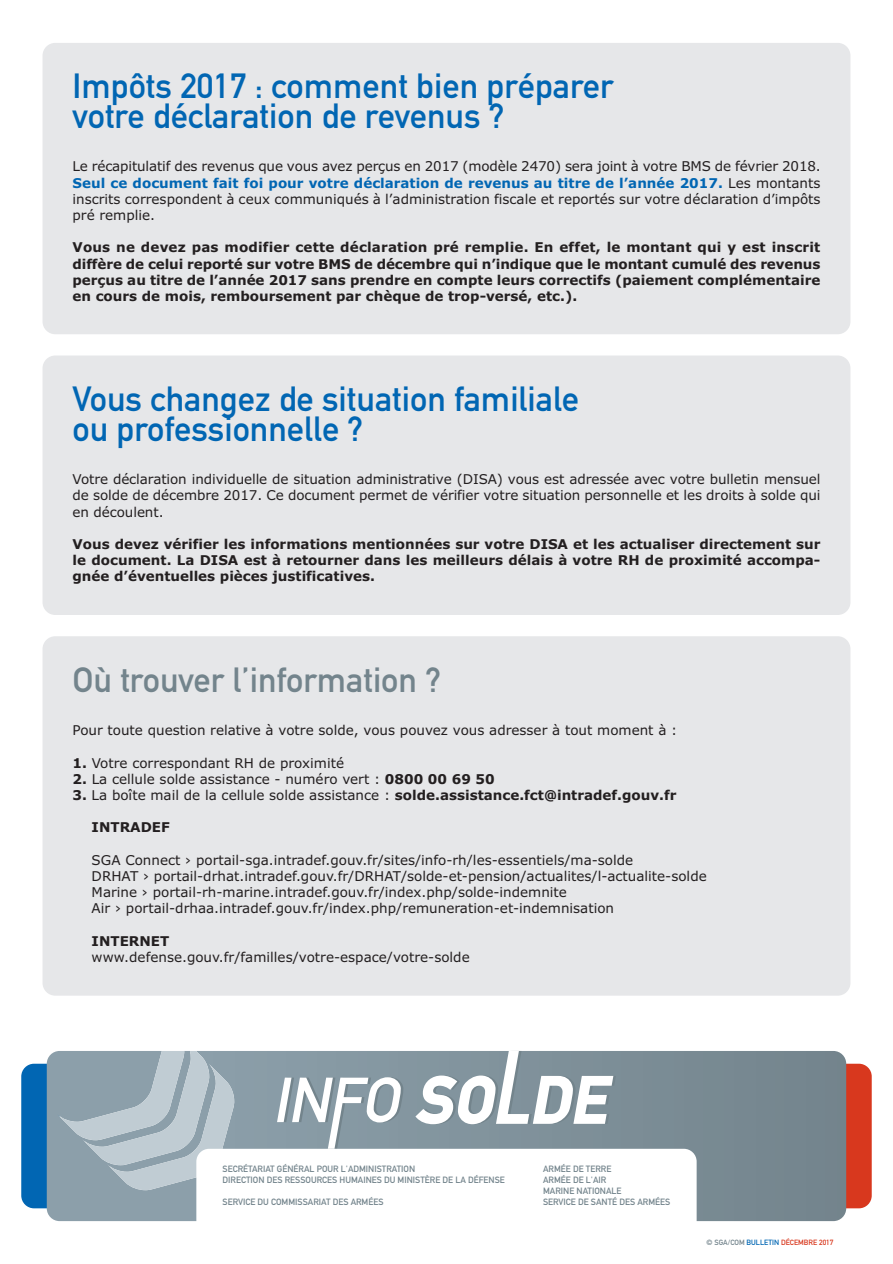
<style>
.page{position:relative;width:893px;height:1264px;background:#fff}
.page>*{position:absolute;margin:0;border:0;box-sizing:border-box;transform-origin:0 0}
.t1{font:34.5px/30px "DIN Mittelschrift";color:#0166b3}
.t2{font:34.5px "DIN Mittelschrift";color:#73848c}
.t3{font:13.5px/16.2px "Verdana";color:#231f20;text-align:justify}
.t4{font:700 13.5px/16.2px "Verdana";color:#231f20;text-align:justify}
.t5{font:9px/10.8px "DIN Mittelschrift";color:#73848c}
.t6{font:7.5px "DIN Mittelschrift";color:#d8381e}
.s1{font-weight:700;color:#0166b3}
.s2{font-weight:700}
.s3{font-weight:400}
.s4{color:#73848c}
.s5{color:#0166b3}
</style>
<div class="page">
<div style="left:21px;top:1063px;width:39px;height:145px;background:#0166b3;border-radius:13px"></div>
<div style="left:833px;top:1063px;width:39px;height:145px;background:#d8381e;border-radius:13px"></div>
<svg style="left:47px;top:1051px;width:799px;height:170px"></svg>
<svg style="left:277px;top:1077px;width:127px;height:71px"></svg>
<svg style="left:415px;top:1051px;width:201px;height:73px"></svg>
<svg style="left:57px;top:1051px;width:179px;height:139px"></svg>
<div style="left:196px;top:1148px;width:501px;height:105px;background:#fff;border-radius:13px"></div>
<div style="left:43px;top:355px;width:807px;height:260px;background:#e6e7e9;border-radius:13px"></div>
<div style="left:43px;top:43px;width:807px;height:291px;background:#e6e7e9;border-radius:13px"></div>
<div style="left:43px;top:636px;width:807px;height:359px;background:#e6e7e9;border-radius:13px"></div>
<h1 class="t1" style="left:73px;top:74px;width:543px">Impôts 2017 : comment bien préparer votre déclaration de revenus ?</h1>
<p class="t3" style="left:73px;top:159px;width:750px">Le récapitulatif des revenus que vous avez perçus en 2017 (modèle 2470) sera joint à votre BMS de février 2018.<br><span class="s1">Seul ce document fait foi pour votre déclaration de revenus au titre de l’année 2017.</span> Les montants inscrits correspondent à ceux communiqués à l’administration fiscale et reportés sur votre déclaration d’impôts pré remplie.</p>
<p class="t4" style="left:73px;top:240px;width:749px">Vous ne devez pas modifier cette déclaration pré remplie. En effet, le montant qui y est inscrit diffère de celui reporté sur votre BMS de décembre qui n’indique que le montant cumulé des revenus perçus au titre de l’année 2017 sans prendre en compte leurs correctifs (paiement complémentaire en cours de mois, remboursement par chèque de trop-versé, etc.).</p>
<h1 class="t1" style="left:73px;top:387px;width:508px">Vous changez de situation familiale ou professionnelle ?</h1>
<p class="t3" style="left:73px;top:472px;width:750px">Votre déclaration individuelle de situation administrative (DISA) vous est adressée avec votre bulletin mensuel de solde de décembre 2017. Ce document permet de vérifier votre situation personnelle et les droits à solde qui en découlent.</p>
<p class="t4" style="left:73px;top:537px;width:749px">Vous devez vérifier les informations mentionnées sur votre DISA et les actualiser directement sur le document. La DISA est à retourner dans les meilleurs délais à votre RH de proximité accompa&shy;gnée d’éventuelles pièces justificatives.</p>
<h1 class="t2" style="left:73px;top:667px;width:370px">Où trouver l’information ?</h1>
<p class="t3" style="left:73px;top:723px;width:606px">Pour toute question relative à votre solde, vous pouvez vous adresser à tout moment à :</p>
<p class="t3" style="left:73px;top:755px;width:273px"><span class="s2">1.</span> Votre correspondant RH de proximité</p>
<p class="t3" style="left:73px;top:772px;width:424px"><span class="s2">2.</span> La cellule solde assistance - numéro vert : <span class="s2">0800 00 69 50</span></p>
<p class="t4" style="left:73px;top:788px;width:605px">3. <span class="s3">La boîte mail de la cellule solde assistance :</span> solde.assistance.fct@intradef.gouv.fr</p>
<p class="t4" style="left:92px;top:820px;width:80px">INTRADEF</p>
<p class="t3" style="left:92px;top:853px;width:617px;text-align:left">SGA Connect › portail-sga.intradef.gouv.fr/sites/info-rh/les-essentiels/ma-solde<br>DRHAT › portail-drhat.intradef.gouv.fr/DRHAT/solde-et-pension/actualites/l-actualite-solde Marine › portail-rh-marine.intradef.gouv.fr/index.php/solde-indemnite<br>Air › portail-drhaa.intradef.gouv.fr/index.php/remuneration-et-indemnisation</p>
<p class="t4" style="left:92px;top:934px;width:79px">INTERNET</p>
<p class="t3" style="left:92px;top:950px;width:380px">www.defense.gouv.fr/familles/votre-espace/votre-solde</p>
<p class="t5" style="left:223px;top:1164px;width:284px">SECRÉTARIAT GÉNÉRAL POUR L'ADMINISTRATION<br>DIRECTION DES RESSOURCES HUMAINES DU MINISTÈRE DE LA DÉFENSE</p>
<p class="t5" style="left:223px;top:1197px;width:163px">SERVICE DU COMMISSARIAT DES ARMÉES</p>
<p class="t5" style="left:543px;top:1164px;width:129px">ARMÉE DE TERRE<br>ARMÉE DE L'AIR<br>MARINE NATIONALE<br>SERVICE DE SANTÉ DES ARMÉES</p>
<p class="t6" style="left:707px;top:1239px;width:128px"><span class="s4">© SGA/COM</span> <span class="s5">BULLETIN</span> DÉCEMBRE 2017</p>
</div>
